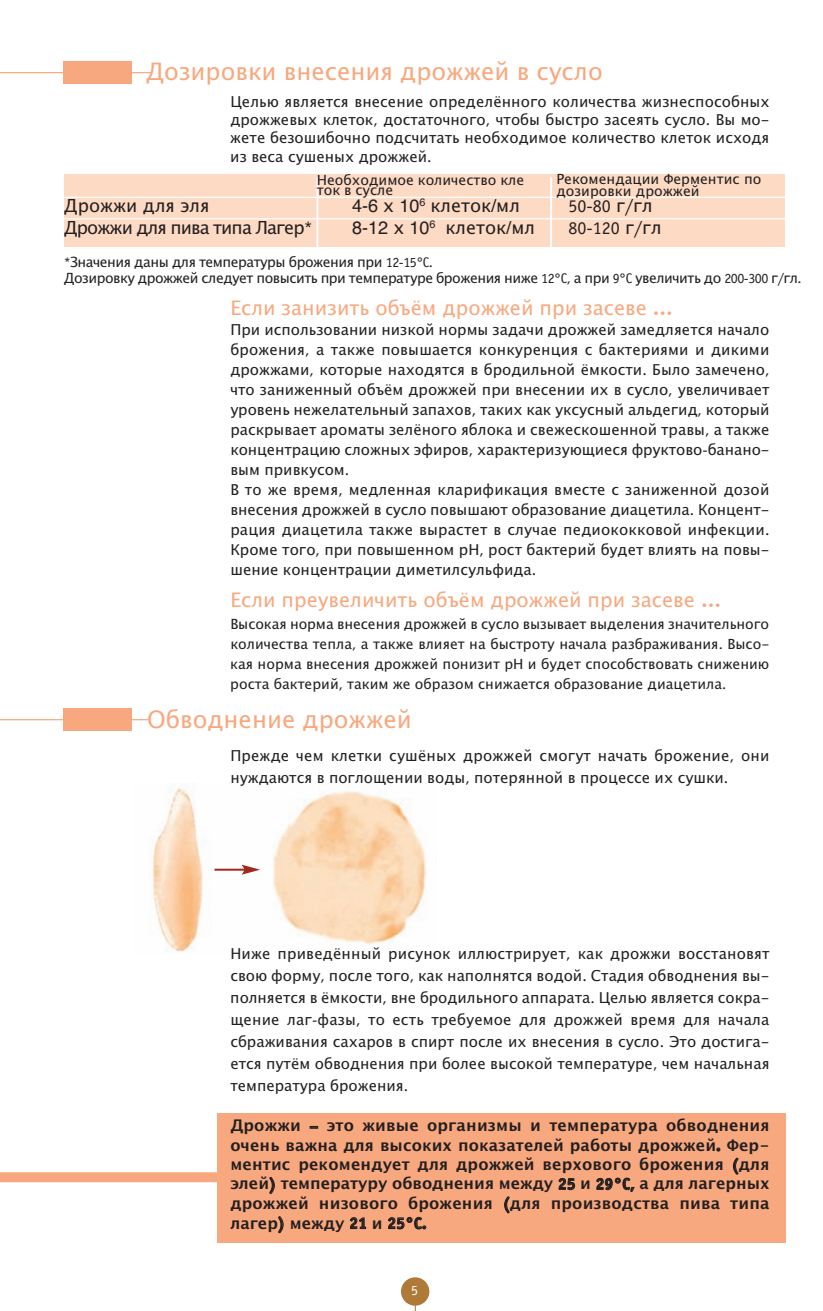
<style>
.page{position:relative;width:823px;height:1311px;background:#fff}
.page>*{position:absolute;margin:0;border:0;box-sizing:border-box;transform-origin:0 0}
.t1{font:24px "Lucida Grande";color:#f8a87e}
.t2{font:20px "Lucida Grande";color:#f8a87e}
.t3{font:18px "Lucida Grande";color:#231f20}
.t4{font:18px "Lucida Grande";letter-spacing:-.05em;color:#231f20}
.t5{font:18px "Officina Sans";color:#231f20}
.t6{font:700 16px/19.4px "Lucida Grande";letter-spacing:.01em;color:#231f20;text-align:justify}
.t7{font:15px/20px "Lucida Grande";color:#231f20;text-align:justify}
.t8{font:14px/20px "Lucida Grande";color:#231f20}
.t9{font:14px/16.8px "Lucida Grande";letter-spacing:-.035em;color:#231f20}
.t10{font:14px "Officina Sans";color:#fff}
.s1{font-family:"Officina Sans"}
.s2{font-family:"Helvetica"}
.s3{font-family:"Lucida Grande"}
.s4{font-family:"Officina Sans";font-weight:700}
</style>
<div class="page">
<div style="left:64px;top:174px;width:720px;height:73px;background:#fddac4"></div>
<div style="left:401px;top:1277px;width:28px;height:28px;background:#af7a38;border-radius:50%"></div>
<div style="left:218px;top:1113px;width:567px;height:129px;background:#f8a87e"></div>
<div style="left:63px;top:61px;width:68px;height:22px;background:#f8a87e"></div>
<hr style="left:316px;top:177px;width:2px;height:76px;background:#fff">
<hr style="left:549px;top:177px;width:2px;height:76px;background:#fff">
<img style="left:152px;top:787px;width:275px;height:165px">
<hr style="left:214px;top:868px;width:31px;height:2px;background:#a1281b">
<svg style="left:241px;top:864px;width:19px;height:10px"></svg>
<hr style="left:61px;top:197px;width:743px;height:1px;background:#fff">
<hr style="left:60px;top:218px;width:728px;height:1px;background:#fff">
<hr style="left:0;top:72px;width:151px;height:1px;background:#f8a87e">
<div style="left:63px;top:708px;width:68px;height:22px;background:#f8a87e"></div>
<hr style="left:0;top:719px;width:149px;height:1px;background:#f8a87e">
<div style="left:0;top:1172px;width:231px;height:10px;background:#f8a87e"></div>
<svg style="left:310px;top:1126px;width:8px;height:2px"></svg>
<svg style="left:733px;top:1157px;width:5px;height:17px"></svg>
<svg style="left:269px;top:1177px;width:6px;height:17px"></svg>
<svg style="left:558px;top:1178px;width:16px;height:13px"></svg>
<svg style="left:596px;top:1177px;width:38px;height:16px"></svg>
<svg style="left:504px;top:1196px;width:5px;height:17px"></svg>
<svg style="left:278px;top:1216px;width:5px;height:17px"></svg>
<svg style="left:350px;top:1217px;width:16px;height:12px"></svg>
<svg style="left:388px;top:1216px;width:38px;height:14px"></svg>
<h1 class="t1" style="left:146px;top:58px;width:458px">Дозировки внесения дрожжей в сусло</h1>
<p class="t7" style="left:230px;top:92px;width:540px;line-height:18.6px">Целью является внесение определённого количества жизнеспособных дрожжевых клеток<span class="s1">,</span> достаточного<span class="s1">,</span> чтобы быстро засеять сусло<span class="s1">.</span> Вы мо&shy;жете безошибочно подсчитать необходимое количество клеток исходя из веса сушеных дрожжей<span class="s1">.</span></p>
<p class="t8" style="left:317px;top:175px;width:209px;line-height:10px">Необходимое количество кле ток в сусле</p>
<p class="t8" style="left:556px;top:174px;width:206px;line-height:12px">Рекомендации Ферментис по дозировки дрожжей</p>
<p class="t3" style="left:64px;top:195px;width:147px">Дрожжи для эля</p>
<p class="t3" style="left:352px;top:195px;width:169px"><span class="s2">4-6</span> х <span class="s2">10</span><sup>6</sup> клеток<span class="s2">/</span>мл</p>
<p class="t5" style="left:568px;top:199px;width:86px">50-80 <span class="s3">г</span>/<span class="s3">гл</span></p>
<p class="t4" style="left:64px;top:217px;width:250px">Дрожжи для пива типа Лагер<span class="s1">*</span></p>
<p class="t3" style="left:352px;top:217px;width:184px"><span class="s2">8-12</span> х <span class="s2">10</span><sup>6</sup> клеток<span class="s2">/</span>мл</p>
<p class="t5" style="left:568px;top:220px;width:95px">80-120 <span class="s3">г</span>/<span class="s3">гл</span></p>
<p class="t9" style="left:64px;top:253px;width:739px"><span class="s1">*</span>Значения даны для температуры брожения при <span class="s1">12-15°C.<br></span>Дозировку дрожжей следует повысить при температуре брожения ниже <span class="s1">12°C,</span> а при <span class="s1">9°C</span> увеличить до <span class="s1">200-300</span> г<span class="s1">/</span>гл<span class="s1">.</span></p>
<h2 class="t2" style="left:230px;top:296px;width:444px">Если занизить объём дрожжей при засеве <span class="s4">…</span></h2>
<p class="t7" style="left:230px;top:320px;width:540px;text-align:left">При использовании низкой нормы задачи дрожжей замедляется начало брожения<span class="s1">,</span> а также повышается конкуренция с бактериями и дикими дрожжами<span class="s1">,</span> которые находятся в бродильной ёмкости<span class="s1">.</span> Было замечено<span class="s1">, </span>что заниженный объём дрожжей при внесении их в сусло<span class="s1">,</span> увеличивает уровень нежелательный запахов<span class="s1">,</span> таких как уксусный альдегид<span class="s1">,</span> который раскрывает ароматы зелёного яблока и свежескошенной травы<span class="s1">,</span> а также концентрацию сложных эфиров<span class="s1">,</span> характеризующиеся фруктово<span class="s1">-</span>банано&shy;вым привкусом<span class="s1">.<br></span>В то же время<span class="s1">,</span> медленная кларификация вместе с заниженной дозой внесения дрожжей в сусло повышают образование диацетила<span class="s1">.</span> Концент&shy;рация диацетила также вырастет в случае педиококковой инфекции<span class="s1">.<br></span>Кроме того<span class="s1">,</span> при повышенном рН<span class="s1">,</span> рост бактерий будет влиять на повы&shy;шение концентрации диметилсульфида<span class="s1">.</span></p>
<h2 class="t2" style="left:230px;top:588px;width:492px">Если преувеличить объём дрожжей при засеве <span class="s4">…</span></h2>
<p class="t8" style="left:230px;top:614px;width:540px;text-align:justify">Высокая норма внесения дрожжей в сусло вызывает выделения значительного количества тепла<span class="s1">,</span> а также влияет на быстроту начала разбраживания<span class="s1">.</span> Высо&shy;кая норма внесения дрожжей понизит рН и будет способствовать снижению роста бактерий<span class="s1">,</span> таким же образом снижается образование диацетила<span class="s1">.</span></p>
<h1 class="t1" style="left:147px;top:706px;width:266px">Обводнение дрожжей</h1>
<p class="t7" style="left:230px;top:745px;width:540px;line-height:22px">Прежде чем клетки сушёных дрожжей смогут начать брожение<span class="s1">,</span> они нуждаются в поглощении воды<span class="s1">,</span> потерянной в процессе их сушки<span class="s1">.</span></p>
<p class="t7" style="left:230px;top:943px;width:540px;line-height:22px">Ниже приведённый рисунок иллюстрирует<span class="s1">,</span> как дрожжи восстановят свою форму<span class="s1">,</span> после того<span class="s1">,</span> как наполнятся водой<span class="s1">.</span> Стадия обводнения вы&shy;полняется в ёмкости<span class="s1">,</span> вне бродильного аппарата<span class="s1">.</span> Целью является сокра&shy;щение лаг<span class="s1">-</span>фазы<span class="s1">,</span> то есть требуемое для дрожжей время для начала сбраживания сахаров в спирт после их внесения в сусло<span class="s1">.</span> Это достига&shy;ется путём обводнения при более высокой температуре<span class="s1">,</span> чем начальная температура брожения<span class="s1">.</span></p>
<p class="t6" style="left:230px;top:1116px;width:540px">Дрожжи <span class="s1">–</span> это живые организмы и температура обводнения очень важна для высоких показателей работы дрожжей<span class="s1">.</span> Фер&shy;ментис рекомендует для дрожжей верхового брожения <span class="s1">(</span>для элей<span class="s1">)</span> температуру обводнения между <span class="s1">25</span> и <span class="s1">29°C,</span> а для лагерных дрожжей низового брожения <span class="s1">(</span>для производства пива типа лагер<span class="s1">)</span> между <span class="s1">21</span> и <span class="s1">25°C.</span></p>
<p class="t10" style="left:411px;top:1285px;width:8px">5</p>
</div>
